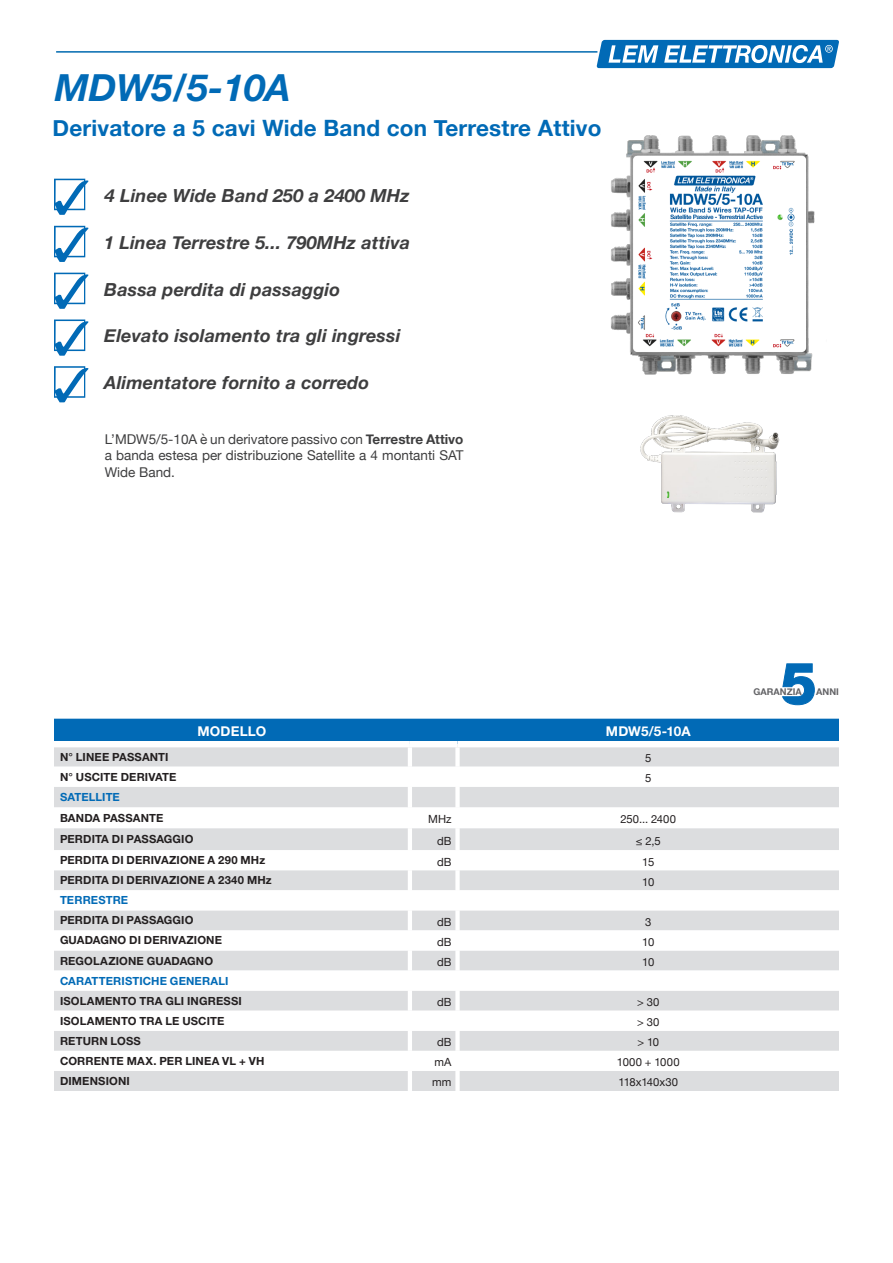
<style>
.page{position:relative;width:893px;height:1263px;background:#fff}
.page>*{position:absolute;margin:0;border:0;box-sizing:border-box;transform-origin:0 0}
.CODICE_Prodotto_ITA{font:italic 700 37.5px "Helvetica Neue LT Std";color:#016ab6}
.Elenco_puntato{font:700 22.5px "Helvetica Neue";letter-spacing:.01em;color:#016ab6}
.Elenco_puntato-2{font:italic 700 18px "Helvetica Neue";letter-spacing:.01em;color:#3e3e3f}
.Testi_semplici{font:13.5px/16.5px "Helvetica Neue";color:#3e3e3f;text-align:justify}
.Intestazione_Tabelle_Codice{font:700 13.5px "Helvetica Neue LT Std";letter-spacing:.01em;color:#fff}
.Grassetto_Tabelle_ITA{font:700 11.25px "Helvetica Neue LT Std";letter-spacing:.01em;color:#231f20}
.Grassetto_Tabelle_ITA-2{font:700 11.25px "Helvetica Neue LT Std";letter-spacing:.01em;color:#016ab6}
.Descriz_Tabelle_ITA{font:11.25px "Helvetica Neue";letter-spacing:-.025em;color:#231f20}
.Colonna_dB_Dx{font:11.25px "Helvetica Neue";letter-spacing:.005em;color:#231f20}
.Descriz_Tabelle_EN{font:11.25px "Helvetica Neue";letter-spacing:.005em;color:#231f20}
.t1{font:700 9.3px "Helvetica Neue";color:#636366}
.s1{font-weight:700}
</style>
<div class="page">
<svg style="left:596px;top:40px;width:243px;height:28px"></svg>
<hr style="left:56px;top:51px;width:541px;height:2px;background:#016aaf">
<svg style="left:782px;top:664px;width:32px;height:41px"></svg>
<svg style="left:54px;top:273px;width:34px;height:36px"></svg>
<svg style="left:54px;top:319px;width:34px;height:37px"></svg>
<svg style="left:54px;top:366px;width:34px;height:36px"></svg>
<svg style="left:54px;top:179px;width:34px;height:36px"></svg>
<svg style="left:54px;top:226px;width:34px;height:36px"></svg>
<img style="left:611px;top:135px;width:204px;height:240px">
<img style="left:640px;top:415px;width:140px;height:98px">
<div style="left:54px;top:719px;width:785px;height:22px;background:#016ab6"></div>
<div style="left:54px;top:747px;width:785px;height:344px;background:#dcdddf"></div>
<svg style="left:54px;top:767px;width:785px;height:304px"></svg>
<hr style="left:408px;top:747px;width:4px;height:20px;background:#fff">
<div style="left:455px;top:747px;width:5px;height:20px;background:#fff"></div>
<hr style="left:408px;top:767px;width:4px;height:20px;background:#fff">
<div style="left:455px;top:767px;width:5px;height:20px;background:#fff"></div>
<hr style="left:408px;top:787px;width:4px;height:20px;background:#fff">
<div style="left:455px;top:787px;width:5px;height:20px;background:#fff"></div>
<hr style="left:408px;top:807px;width:4px;height:21px;background:#fff">
<div style="left:455px;top:807px;width:5px;height:21px;background:#fff"></div>
<hr style="left:408px;top:828px;width:4px;height:22px;background:#fff">
<div style="left:455px;top:828px;width:5px;height:22px;background:#fff"></div>
<hr style="left:408px;top:850px;width:4px;height:20px;background:#fff">
<div style="left:455px;top:850px;width:5px;height:20px;background:#fff"></div>
<hr style="left:408px;top:870px;width:4px;height:20px;background:#fff">
<div style="left:455px;top:870px;width:5px;height:20px;background:#fff"></div>
<hr style="left:408px;top:890px;width:4px;height:20px;background:#fff">
<div style="left:455px;top:890px;width:5px;height:20px;background:#fff"></div>
<hr style="left:408px;top:910px;width:4px;height:20px;background:#fff">
<div style="left:455px;top:910px;width:5px;height:20px;background:#fff"></div>
<hr style="left:408px;top:930px;width:4px;height:20px;background:#fff">
<div style="left:455px;top:930px;width:5px;height:20px;background:#fff"></div>
<hr style="left:408px;top:950px;width:4px;height:20px;background:#fff">
<div style="left:455px;top:950px;width:5px;height:20px;background:#fff"></div>
<hr style="left:408px;top:970px;width:4px;height:21px;background:#fff">
<div style="left:455px;top:970px;width:5px;height:21px;background:#fff"></div>
<hr style="left:408px;top:991px;width:4px;height:20px;background:#fff">
<div style="left:455px;top:991px;width:5px;height:20px;background:#fff"></div>
<hr style="left:408px;top:1011px;width:4px;height:20px;background:#fff">
<div style="left:455px;top:1011px;width:5px;height:20px;background:#fff"></div>
<hr style="left:408px;top:1031px;width:4px;height:20px;background:#fff">
<div style="left:455px;top:1031px;width:5px;height:20px;background:#fff"></div>
<hr style="left:408px;top:1051px;width:4px;height:20px;background:#fff">
<div style="left:455px;top:1051px;width:5px;height:20px;background:#fff"></div>
<hr style="left:408px;top:1071px;width:4px;height:20px;background:#fff">
<div style="left:455px;top:1071px;width:5px;height:20px;background:#fff"></div>
<p class="CODICE_Prodotto_ITA" style="left:55px;top:64px;width:238px">MDW5/5-10A</p>
<p class="Elenco_puntato" style="left:52px;top:110px;width:551px">Derivatore a 5 cavi Wide Band con Terrestre Attivo</p>
<p class="Elenco_puntato-2" style="left:105px;top:182px;width:306px">4 Linee Wide Band 250 a 2400 MHz</p>
<p class="Elenco_puntato-2" style="left:104px;top:229px;width:308px">1 Linea Terrestre 5... 790MHz attiva</p>
<p class="Elenco_puntato-2" style="left:104px;top:276px;width:237px">Bassa perdita di passaggio</p>
<p class="Elenco_puntato-2" style="left:104px;top:321px;width:298px">Elevato isolamento tra gli ingressi</p>
<p class="Elenco_puntato-2" style="left:104px;top:368px;width:266px">Alimentatore fornito a corredo</p>
<p class="Testi_semplici" style="left:105px;top:432px;width:360px">L’MDW5/5-10A è un derivatore passivo con <span class="s1">Terrestre Attivo </span>a banda estesa per distribuzione Satellite a 4 montanti SAT Wide Band.</p>
<p class="Intestazione_Tabelle_Codice" style="left:197px;top:723px;width:70px">MODELLO</p>
<p class="Intestazione_Tabelle_Codice" style="left:606px;top:723px;width:86px">MDW5/5-10A</p>
<p class="Grassetto_Tabelle_ITA" style="left:60px;top:750px;width:110px">N° LINEE PASSANTI</p>
<p class="Descriz_Tabelle_ITA" style="left:645px;top:750px;width:8px">5</p>
<p class="Grassetto_Tabelle_ITA" style="left:60px;top:770px;width:118px">N° USCITE DERIVATE</p>
<p class="Descriz_Tabelle_ITA" style="left:645px;top:770px;width:8px">5</p>
<p class="Grassetto_Tabelle_ITA-2" style="left:60px;top:790px;width:61px">SATELLITE</p>
<p class="Grassetto_Tabelle_ITA" style="left:60px;top:811px;width:105px">BANDA PASSANTE</p>
<p class="Colonna_dB_Dx" style="left:428px;top:811px;width:25px">MHz</p>
<p class="Descriz_Tabelle_ITA" style="left:620px;top:811px;width:57px">250... 2400</p>
<p class="Grassetto_Tabelle_ITA" style="left:60px;top:832px;width:135px">PERDITA DI PASSAGGIO</p>
<p class="Colonna_dB_Dx" style="left:437px;top:832px;width:16px">dB</p>
<p class="Descriz_Tabelle_ITA" style="left:636px;top:832px;width:27px">≤ 2,5</p>
<p class="Grassetto_Tabelle_ITA" style="left:60px;top:853px;width:207px">PERDITA DI DERIVAZIONE A 290 MHz</p>
<p class="Colonna_dB_Dx" style="left:437px;top:853px;width:16px">dB</p>
<p class="Descriz_Tabelle_ITA" style="left:642px;top:853px;width:13px">15</p>
<p class="Grassetto_Tabelle_ITA" style="left:60px;top:873px;width:213px">PERDITA DI DERIVAZIONE A 2340 MHz</p>
<p class="Descriz_Tabelle_ITA" style="left:642px;top:873px;width:14px">10</p>
<p class="Grassetto_Tabelle_ITA-2" style="left:60px;top:893px;width:70px">TERRESTRE</p>
<p class="Grassetto_Tabelle_ITA" style="left:60px;top:913px;width:135px">PERDITA DI PASSAGGIO</p>
<p class="Colonna_dB_Dx" style="left:437px;top:914px;width:16px">dB</p>
<p class="Descriz_Tabelle_ITA" style="left:645px;top:914px;width:8px">3</p>
<p class="Grassetto_Tabelle_ITA" style="left:60px;top:933px;width:164px">GUADAGNO DI DERIVAZIONE</p>
<p class="Colonna_dB_Dx" style="left:437px;top:934px;width:16px">dB</p>
<p class="Descriz_Tabelle_ITA" style="left:642px;top:934px;width:14px">10</p>
<p class="Grassetto_Tabelle_ITA" style="left:60px;top:953px;width:155px">REGOLAZIONE GUADAGNO</p>
<p class="Colonna_dB_Dx" style="left:437px;top:954px;width:16px">dB</p>
<p class="Descriz_Tabelle_ITA" style="left:642px;top:954px;width:14px">10</p>
<p class="Grassetto_Tabelle_ITA-2" style="left:60px;top:974px;width:170px">CARATTERISTICHE GENERALI</p>
<p class="Grassetto_Tabelle_ITA" style="left:60px;top:994px;width:183px">ISOLAMENTO TRA GLI INGRESSI</p>
<p class="Colonna_dB_Dx" style="left:437px;top:994px;width:16px">dB</p>
<p class="Descriz_Tabelle_ITA" style="left:637px;top:994px;width:24px">&gt; 30</p>
<p class="Grassetto_Tabelle_ITA" style="left:60px;top:1014px;width:166px">ISOLAMENTO TRA LE USCITE</p>
<p class="Descriz_Tabelle_ITA" style="left:637px;top:1014px;width:24px">&gt; 30</p>
<p class="Grassetto_Tabelle_ITA" style="left:60px;top:1034px;width:82px">RETURN LOSS</p>
<p class="Colonna_dB_Dx" style="left:437px;top:1034px;width:16px">dB</p>
<p class="Descriz_Tabelle_ITA" style="left:637px;top:1034px;width:23px">&gt; 10</p>
<p class="Grassetto_Tabelle_ITA" style="left:60px;top:1054px;width:206px">CORRENTE MAX. PER LINEA VL + VH</p>
<p class="Colonna_dB_Dx" style="left:434px;top:1054px;width:19px">mA</p>
<p class="Descriz_Tabelle_EN" style="left:617px;top:1054px;width:64px">1000 + 1000</p>
<p class="Grassetto_Tabelle_ITA" style="left:60px;top:1074px;width:71px">DIMENSIONI</p>
<p class="Colonna_dB_Dx" style="left:432px;top:1074px;width:21px">mm</p>
<p class="Descriz_Tabelle_EN" style="left:618px;top:1074px;width:61px">118x140x30</p>
<p class="t1" style="left:754px;top:685px;width:50px">GARANZIA</p>
<p class="t1" style="left:816px;top:685px;width:24px">ANNI</p>
</div>
